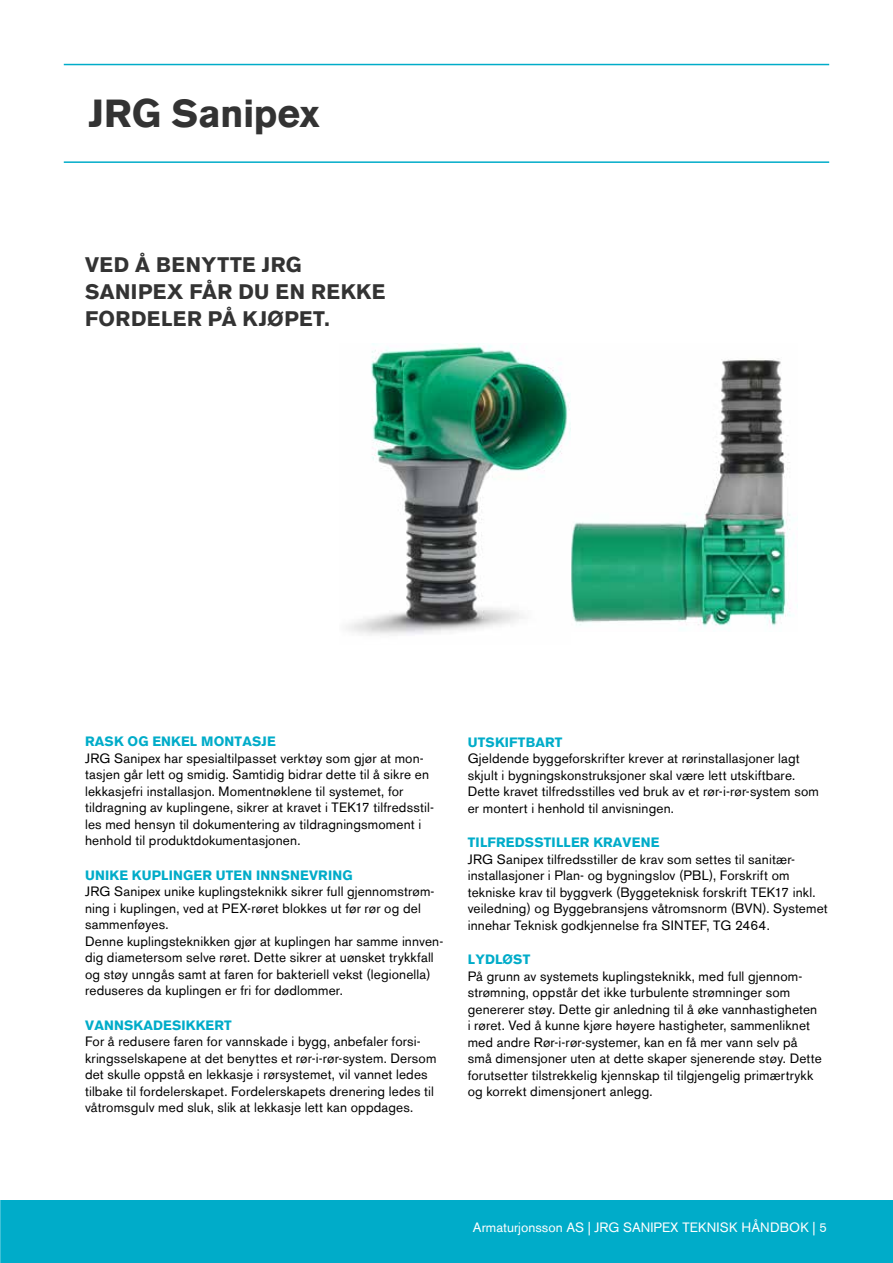
<style>
.page{position:relative;width:893px;height:1263px;background:#fff}
.page>*{position:absolute;margin:0;border:0;box-sizing:border-box;transform-origin:0 0}
.t1{font:700 39px "Akzidenz Grotesk BE";letter-spacing:-.01em;color:#333}
.t2{font:700 21px/27px "Akzidenz Grotesk BE";letter-spacing:.025em;color:#333}
.t3{font:13.5px/16.5px "Akzidenz Grotesk BE";letter-spacing:.01em;color:#000}
.t4{font:700 13.5px "Akzidenz Grotesk BE";letter-spacing:.015em;color:#00acc9}
.t5{font:13.5px "Akzidenz Grotesk BE";color:#fff}
.s1{font-size:12.75px}
</style>
<div class="page">
<div style="left:0;top:1200px;width:893px;height:63px;background:#00acc9"></div>
<hr style="left:64px;top:64px;width:765px;height:1px;background:#00acc9">
<hr style="left:64px;top:161px;width:765px;height:2px;background:#00acc9">
<hr style="left:0;top:0;width:1px;height:1263px;background:#00acc9">
<img style="left:570px;top:358px;width:224px;height:270px">
<img style="left:346px;top:343px;width:224px;height:292px">
<h1 class="t1" style="left:88px;top:91px;width:233px">JRG Sanipex</h1>
<h2 class="t2" style="left:85px;top:251px;width:302px">VED Å BENYTTE JRG<br>SANIPEX FÅR DU EN REKKE<br>FORDELER PÅ KJØPET.</h2>
<p class="t4" style="left:85px;top:734px;width:192px">RASK OG ENKEL MONTASJE</p>
<p class="t3" style="left:85px;top:750px;width:350px">JRG Sanipex har spesialtilpasset verktøy som gjør at mon&shy;tasjen går lett og smidig. Samtidig bidrar dette til å sikre en lekkasjefri installasjon. Momentnøklene til systemet, for tildragning av kuplingene, sikrer at kravet i TEK17 tilfredsstil&shy;les med hensyn til dokumentering av tildragningsmoment i henhold til produktdokumentasjonen.</p>
<p class="t4" style="left:85px;top:867px;width:269px">UNIKE KUPLINGER UTEN INNSNEVRING</p>
<p class="t3" style="left:85px;top:883px;width:360px">JRG Sanipex unike kuplingsteknikk sikrer full gjennomstrøm&shy;ning i kuplingen, ved at PEX-røret blokkes ut før rør og del sammenføyes.<br>Denne kuplingsteknikken gjør at kuplingen har samme innven&shy;dig diametersom selve røret. Dette sikrer at uønsket trykkfall og støy unngås samt at faren for bakteriell vekst (legionella) reduseres da kuplingen er fri for dødlommer.</p>
<p class="t4" style="left:85px;top:1017px;width:148px">VANNSKADESIKKERT</p>
<p class="t3" style="left:85px;top:1033px;width:353px">For å redusere faren for vannskade i bygg, anbefaler forsi&shy;kringsselskapene at det benyttes et rør-i-rør-system. Dersom det skulle oppstå en lekkasje i rørsystemet, vil vannet ledes tilbake til fordelerskapet. Fordelerskapets drenering ledes til våtromsgulv med sluk, slik at lekkasje lett kan oppdages.</p>
<p class="t4" style="left:468px;top:734px;width:96px">UTSKIFTBART</p>
<p class="t3" style="left:468px;top:750px;width:353px">Gjeldende byggeforskrifter krever at rørinstallasjoner lagt skjult i bygningskonstruksjoner skal være lett utskiftbare.<br>Dette kravet tilfredsstilles ved bruk av et rør-i-rør-system som er montert i henhold til anvisningen.</p>
<p class="t4" style="left:468px;top:834px;width:193px">TILFREDSSTILLER KRAVENE</p>
<p class="t3" style="left:468px;top:850px;width:362px">JRG Sanipex tilfredsstiller de krav som settes til sanitær&shy;installasjoner i Plan- og bygningslov (PBL), Forskrift om tekniske krav til byggverk (Byggeteknisk forskrift TEK17 inkl. veiledning) og Byggebransjens våtromsnorm (BVN). Systemet innehar Teknisk godkjennelse fra SINTEF, TG 2464.</p>
<p class="t4" style="left:468px;top:951px;width:64px">LYDLØST</p>
<p class="t3" style="left:468px;top:967px;width:356px">På grunn av systemets kuplingsteknikk, med full gjennom&shy;strømning, oppstår det ikke turbulente strømninger som genererer støy. Dette gir anledning til å øke vannhastigheten i røret. Ved å kunne kjøre høyere hastigheter, sammenliknet med andre Rør-i-rør-systemer, kan en få mer vann selv på små dimensjoner uten at dette skaper sjenerende støy. Dette forutsetter tilstrekkelig kjennskap til tilgjengelig primærtrykk og korrekt dimensjonert anlegg.</p>
<p class="t5" style="left:473px;top:1219px;width:355px">Armaturjonsson AS | JRG SANIPEX TEKNISK HÅNDBOK | <span class="s1">5</span></p>
</div>
